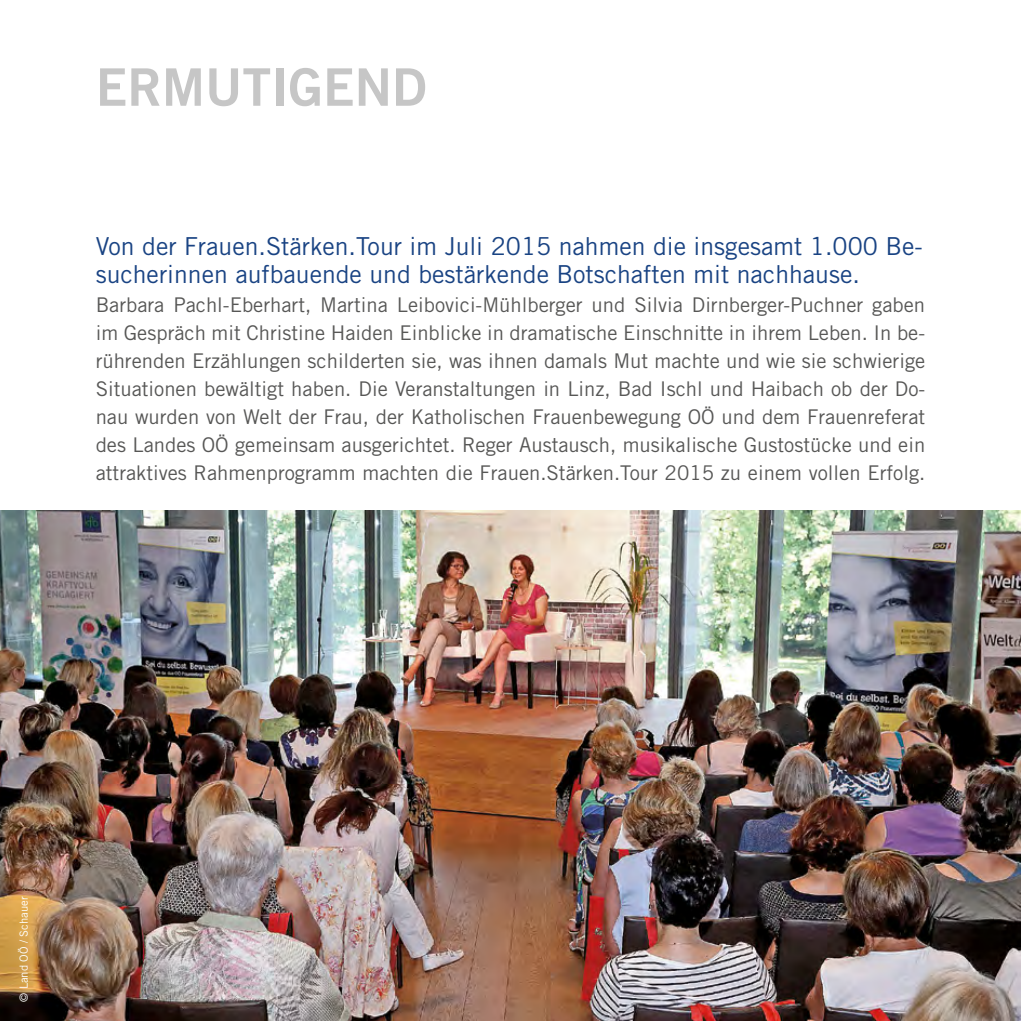
<style>
.page{position:relative;width:1021px;height:1021px;background:#fff}
.page>*{position:absolute;margin:0;border:0;box-sizing:border-box;transform-origin:0 0}
.t1{font:51.75px "Trade Gothic Bold Two";color:#c6c6c6}
.t2{font:24.75px/28.1px "Trade Gothic";color:#194383}
.t3{font:20.25px/28.1px "Trade Gothic";color:#575756;text-align:justify}
.t4{font:11.25px "Trade Gothic";color:#fff}
</style>
<div class="page">
<img style="left:0;top:510px;width:1020px;height:510px">
<h1 class="t1" style="left:96px;top:55px;width:332px">ERMUTIGEND</h1>
<p class="t2" style="left:96px;top:232px;width:828px">Von der Frauen.Stärken.Tour im Juli 2015 nahmen die insgesamt 1.000 Be&shy;sucherinnen aufbauende und bestärkende Botschaften mit nachhause.</p>
<p class="t3" style="left:96px;top:290px;width:831px">Barbara Pachl-Eberhart, Martina Leibovici-Mühlberger und Silvia Dirnberger-Puchner gaben im Gespräch mit Christine Haiden Einblicke in dramatische Einschnitte in ihrem Leben. In be&shy;rührenden Erzählungen schilderten sie, was ihnen damals Mut machte und wie sie schwierige Situationen bewältigt haben. Die Veranstaltungen in Linz, Bad Ischl und Haibach ob der Do&shy;nau wurden von Welt der Frau, der Katholischen Frauenbewegung OÖ und dem Frauenreferat des Landes OÖ gemeinsam ausgerichtet. Reger Austausch, musikalische Gustostücke und ein attraktives Rahmenprogramm machten die Frauen.Stärken.Tour 2015 zu einem vollen Erfolg.</p>
<p class="t4" style="left:17px;top:1001px;width:107px;rotate:-90deg">© Land OÖ / Schauer</p>
</div>
